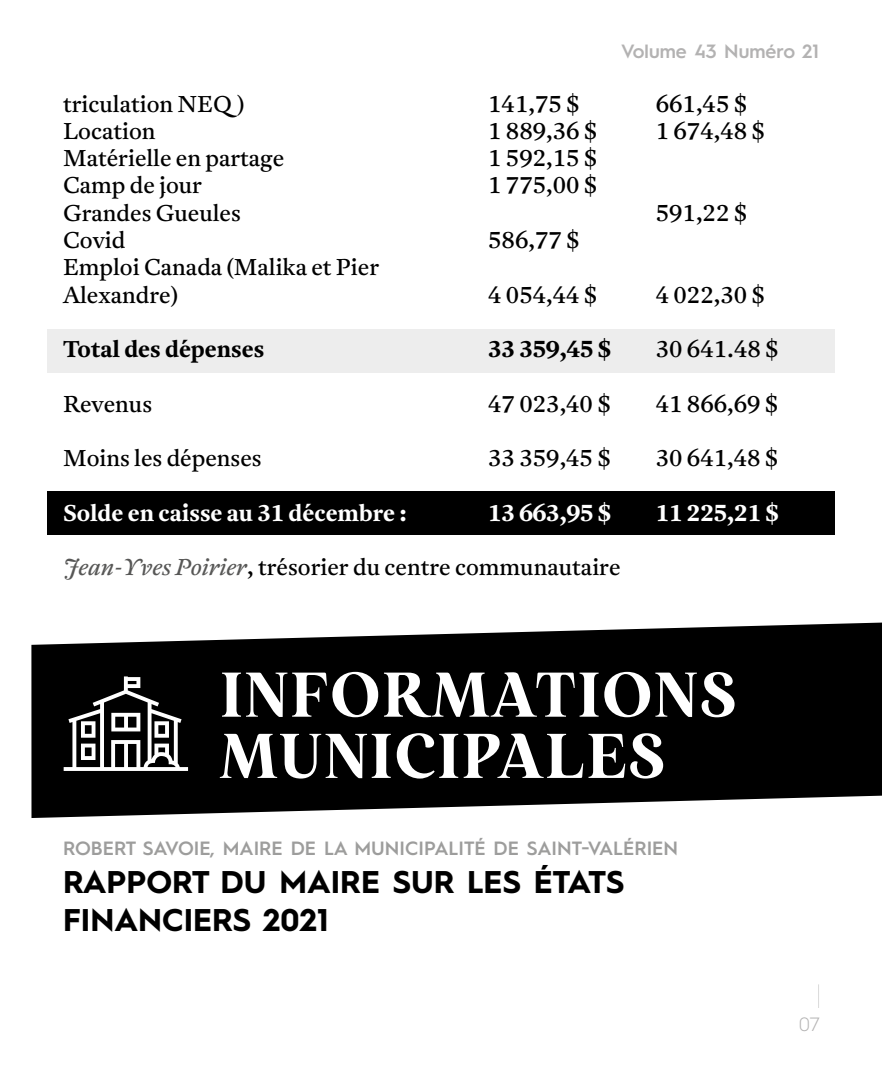
<style>
.page{position:relative;width:882px;height:1071px;background:#fff}
.page>*{position:absolute;margin:0;border:0;box-sizing:border-box;transform-origin:0 0}
.t1{font:700 63px/61.2px "Restora Neue";letter-spacing:.05em;color:#fff}
.t2{font:700 31.5px/37.8px "Hurme Geometric Sans 1";color:#000}
.t3{font:22.75px/27.3px "Antwerp";color:#000}
.t4{font:700 22.75px "Antwerp";color:#fff}
.t5{font:700 22.75px "Antwerp";color:#000}
.t6{font:600 19.25px "Hurme Geometric Sans 1";color:#9d9d9c}
.t7{font:600 19.25px "Hurme Geometric Sans 1";color:#b3b2b2}
.t8{font:300 19.25px "Hurme Geometric Sans 1";color:#b3b2b2}
.s1{font-style:italic;color:#575756}
</style>
<div class="page">
<svg style="left:818px;top:984px;width:1px;height:24px"></svg>
<div style="left:47px;top:330px;width:788px;height:43px;background:#ededed"></div>
<div style="left:47px;top:491px;width:788px;height:43px;background:#000"></div>
<svg style="left:31px;top:623px;width:851px;height:195px;background:#1e1e1e"></svg>
<svg style="left:64px;top:676px;width:124px;height:95px"></svg>
<p class="t7" style="left:621px;top:38px;width:199px">Volume 43 Numéro 21</p>
<p class="t3" style="left:488px;top:90px;width:111px">141,75 $<br>1 889,36 $<br>1 592,15 $<br>1 775,00 $</p>
<p class="t3" style="left:488px;top:227px;width:93px">586,77 $</p>
<p class="t3" style="left:488px;top:281px;width:111px">4 054,44 $</p>
<p class="t5" style="left:488px;top:334px;width:125px">33 359,45 $</p>
<p class="t3" style="left:488px;top:390px;width:124px">47 023,40 $</p>
<p class="t3" style="left:488px;top:445px;width:124px">33 359,45 $</p>
<p class="t4" style="left:488px;top:498px;width:125px">13 663,95 $</p>
<p class="t3" style="left:63px;top:90px;width:318px">triculation NEQ )<br>Location<br>Matérielle en partage<br>Camp de jour<br>Grandes Gueules<br>Covid<br>Emploi Canada (Malika et Pier<br>Alexandre)</p>
<p class="t5" style="left:63px;top:334px;width:203px">Total des dépenses</p>
<p class="t3" style="left:63px;top:390px;width:91px">Revenus</p>
<p class="t3" style="left:63px;top:445px;width:200px">Moins les dépenses</p>
<p class="t4" style="left:63px;top:498px;width:345px">Solde en caisse au 31 décembre :</p>
<p class="t3" style="left:63px;top:554px;width:559px"><span class="s1">Jean-Yves Poirier</span>, trésorier du centre communautaire</p>
<p class="t3" style="left:656px;top:90px;width:111px">661,45 $<br>1 674,48 $</p>
<p class="t3" style="left:656px;top:199px;width:93px">591,22 $</p>
<p class="t3" style="left:656px;top:281px;width:111px">4 022,30 $</p>
<p class="t3" style="left:656px;top:336px;width:124px">30 641.48 $</p>
<p class="t3" style="left:656px;top:390px;width:124px">41 866,69 $</p>
<p class="t3" style="left:656px;top:445px;width:124px">30 641,48 $</p>
<p class="t4" style="left:656px;top:498px;width:125px">11 225,21 $</p>
<h1 class="t1" style="left:221px;top:663px;width:517px">INFORMATIONS<br>MUNICIPALES</h1>
<p class="t6" style="left:63px;top:835px;width:617px">ROBERT SAVOIE, MAIRE DE LA MUNICIPALITÉ DE SAINT-VALÉRIEN</p>
<h2 class="t2" style="left:63px;top:861px;width:563px">RAPPORT DU MAIRE SUR LES ÉTATS<br>FINANCIERS 2021</h2>
<p class="t8" style="left:799px;top:1012px;width:22px">07</p>
</div>
